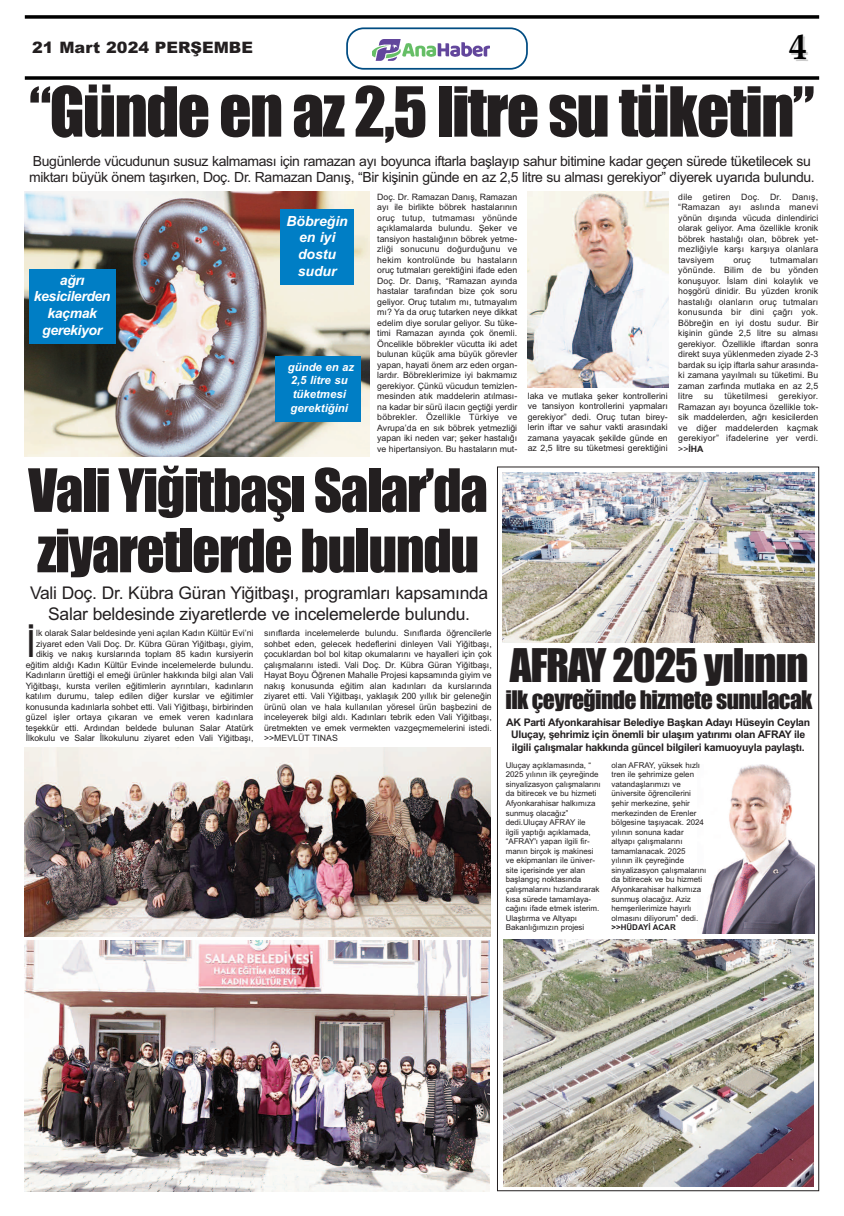
<style>
.page{position:relative;width:844px;height:1216px;background:#fff}
.page>*{position:absolute;margin:0;border:0;box-sizing:border-box;transform-origin:0 0}
.t1{font:63.7px "Impact";letter-spacing:-.025em;color:#231f20}
.t2{font:55.12px/60.4px "Impact";letter-spacing:-.025em;color:#231f20}
.t3{font:42.88px "Impact";letter-spacing:-.025em;color:#231f20}
.t4{font:37.54px "Arial";color:#231f20}
.t5{font:700 36.57px "Palatino";color:#000}
.t6{font:23.62px "Impact";letter-spacing:-.025em;color:#231f20}
.t7{font:17.5px/21px "Arial";letter-spacing:-.015em;color:#231f20;text-align:center}
.t8{font:900 15.75px "Arial";color:#231f20}
.t9{font:14px/16.8px "Arial";letter-spacing:-.03em;color:#231f20}
.t10{font:italic 700 14px/16.8px "Arial";letter-spacing:-.03em;color:#fff;text-align:center}
.t11{font:italic 700 14px/16.8px "Arial";color:#fff;text-align:center}
.t12{font:italic 700 11.38px/13.7px "Arial";color:#fff}
.t13{font:700 10.5px/12.6px "Arial";letter-spacing:-.03em;color:#231f20;text-align:center}
.t14{font:8.75px/10.5px "Arial";color:#231f20;text-align:justify}
.t15{font:7.96px/9.5px "Arial";color:#231f20}
.t16{font:700 7.96px "Arial";color:#231f20}
.s1{font-weight:700}
</style>
<div class="page">
<svg style="left:25px;top:15px;width:794px;height:4px;background:#1f1f1f"></svg>
<svg style="left:25px;top:76px;width:794px;height:4px;background:#1f1f1f"></svg>
<svg style="left:346px;top:27px;width:181px;height:43px"></svg>
<img style="left:373px;top:36px;width:116px;height:26px">
<img style="left:25px;top:192px;width:344px;height:264px">
<img style="left:527px;top:192px;width:141px;height:196px">
<div style="left:280px;top:209px;width:73px;height:75px;background:#007ec5"></div>
<div style="left:275px;top:356px;width:85px;height:66px;background:#007ec5"></div>
<div style="left:29px;top:268px;width:87px;height:75px;background:#007ec5"></div>
<img style="left:25px;top:747px;width:465px;height:189px">
<img style="left:502px;top:472px;width:312px;height:170px">
<img style="left:701px;top:764px;width:113px;height:169px">
<img style="left:25px;top:940px;width:465px;height:251px">
<img style="left:503px;top:939px;width:310px;height:247px">
<h3 class="t8" style="left:32px;top:38px;width:222px">21 Mart 2024 PERŞEMBE</h3>
<h3 class="t5" style="left:788px;top:25px;width:20px">4</h3>
<h1 class="t1" style="left:29px;top:77px;width:786px">“Günde en az 2,5 litre su tüketin”</h1>
<p class="t9" style="left:29px;top:152px;width:787px">Bugünlerde vücudunun susuz kalmaması için ramazan ayı boyunca iftarla başlayıp sahur bitimine kadar geçen sürede tüketilecek su miktarı büyük önem taşırken, Doç. Dr. Ramazan Danış, “Bir kişinin günde en az 2,5 litre su alması gerekiyor” diyerek uyarıda bulundu.</p>
<p class="t14" style="left:377px;top:191px;width:141px">Doç. Dr. Ramazan Danış, Ramazan ayı ile birlikte böbrek hastalarının oruç tutup, tutmaması yönünde açıklamalarda bulundu. Şeker ve tansiyon hastalığının böbrek yetme&shy;zliği sonucunu doğurduğunu ve hekim kontrolünde bu hastaların oruç tutmaları gerektiğini ifade eden Doç. Dr. Danış, “Ramazan ayında hastalar tarafından bize çok soru geliyor. Oruç tutalım mı, tutmayalım mı? Ya da oruç tutarken neye dikkat edelim diye sorular geliyor. Su tüke&shy;timi Ramazan ayında çok önemli.<br>Öncelikle böbrekler vücutta iki adet bulunan küçük ama büyük görevler yapan, hayati önem arz eden organ&shy;lardır. Böbreklerimize iyi bakmamız gerekiyor. Çünkü vücudun temizlen&shy;mesinden atık maddelerin atılması&shy;na kadar bir sürü ilacın geçtiği yerdir böbrekler. Özellikle Türkiye ve Avrupa’da en sık böbrek yetmezliği yapan iki neden var; şeker hastalığı ve hipertansiyon. Bu hastaların mut-</p>
<p class="t14" style="left:678px;top:191px;width:141px">dile getiren Doç. Dr. Danış, “Ramazan ayı aslında manevi yönün dışında vücuda dinlendirici olarak geliyor. Ama özellikle kronik böbrek hastalığı olan, böbrek yet&shy;mezliğiyle karşı karşıya olanlara tavsiyem</p>
<h3 class="t11" style="left:286px;top:212px;width:63px">Böbreğin en iyi dostu sudur</h3>
<p class="t14" style="left:678px;top:254px;width:141px;text-indent:92px">tutmamaları yönünde. Bilim de bu yönden konuşuyor. İslam dini kolaylık ve hoşgörü dinidir. Bu yüzden kronik hastalığı olanların oruç tutmaları konusunda bir dini çağrı yok.<br>Böbreğin en iyi dostu sudur. Bir kişinin günde 2,5 litre su alması gerekiyor. Özellikle iftardan sonra direkt suya yüklenmeden ziyade 2-3 bardak su içip iftarla sahur arasında&shy;ki zamana yayılmalı su tüketimi. Bu zaman zarfında mutlaka en az 2,5 litre su tüketilmesi gerekiyor.<br>Ramazan ayı boyunca özellikle tok&shy;sik maddelerden, ağrı kesicilerden ve diğer maddelerden kaçmak gerekiyor” ifadelerine yer verdi. &gt;&gt;<span class="s1">İHA</span></p>
<p class="t14" style="left:733px;top:254px;width:19px">oruç</p>
<h3 class="t10" style="left:34px;top:271px;width:78px">ağrı kesicilerden kaçmak gerekiyor</h3>
<h3 class="t12" style="left:288px;top:360px;width:68px">günde en az<br>2,5 litre su tüketmesi gerektiğini</h3>
<p class="t14" style="left:527px;top:390px;width:141px">laka ve mutlaka şeker kontrollerini ve tansiyon kontrollerini yapmaları gerekiyor” dedi. Oruç tutan birey&shy;lerin iftar ve sahur vakti arasındaki zamana yayacak şekilde günde en az 2,5 litre su tüketmesi gerektiğini</p>
<h2 class="t2" style="left:28px;top:462px;width:461px">Vali Yiğitbaşı Salar’da ziyaretlerde bulundu</h2>
<h3 class="t7" style="left:30px;top:582px;width:459px">Vali Doç. Dr. Kübra Güran Yiğitbaşı, programları kapsamında<br>Salar beldesinde ziyaretlerde ve incelemelerde bulundu.</h3>
<h3 class="t4" style="left:26px;top:622px;width:12px">İ</h3>
<p class="t14" style="left:26px;top:628px;width:229px;text-align:right">lk olarak Salar beldesinde yeni açılan Kadın Kültür Evi’ni ziyaret eden Vali Doç. Dr. Kübra Güran Yiğitbaşı, giyim, dikiş ve nakış kurslarında toplam 85 kadın kursiyerin eğitim aldığı Kadın Kültür Evinde incelemelerde bulundu.<br>Kadınların ürettiği el emeği ürünler hakkında bilgi alan Vali Yiğitbaşı, kursta verilen eğitimlerin ayrıntıları, kadınların katılım durumu, talep edilen diğer kurslar ve eğitimler konusunda kadınlarla sohbet etti. Vali Yiğitbaşı, birbirinden güzel işler ortaya çıkaran ve emek veren kadınlara teşekkür etti. Ardından beldede bulunan Salar Atatürk İlkokulu ve Salar İlkokulunu ziyaret eden Vali Yiğitbaşı,</p>
<p class="t14" style="left:264px;top:628px;width:229px">sınıflarda incelemelerde bulundu. Sınıflarda öğrencilerle sohbet eden, gelecek hedeflerini dinleyen Vali Yiğitbaşı, çocuklardan bol bol kitap okumalarını ve hayalleri için çok çalışmalarını istedi. Vali Doç. Dr. Kübra Güran Yiğitbaşı, Hayat Boyu Öğrenen Mahalle Projesi kapsamında giyim ve nakış konusunda eğitim alan kadınları da kurslarında ziyaret etti. Vali Yiğitbaşı, yaklaşık 200 yıllık bir geleneğin ürünü olan ve hala kullanılan yöresel ürün başbezini de inceleyerek bilgi aldı. Kadınları tebrik eden Vali Yiğitbaşı, üretmekten ve emek vermekten vazgeçmemelerini istedi. &gt;&gt;MEVLÜT TINAS</p>
<h3 class="t3" style="left:509px;top:642px;width:300px">AFRAY 2025 yılının</h3>
<h3 class="t6" style="left:505px;top:686px;width:308px">ilk çeyreğinde hizmete sunulacak</h3>
<p class="t13" style="left:506px;top:715px;width:305px">AK Parti Afyonkarahisar Belediye Başkan Adayı Hüseyin Ceylan<br>Uluçay, şehrimiz için önemli bir ulaşım yatırımı olan AFRAY ile ilgili çalışmalar hakkında güncel bilgileri kamuoyuyla paylaştı.</p>
<p class="t15" style="left:505px;top:760px;width:96px">Uluçay açıklamasında, “<br>2025 yılının ilk çeyreğinde sinyalizasyon çalışmalarını da bitirecek ve bu hizmeti<br>Afyonkarahisar halkımıza sunmuş olacağız” dedi.Uluçay AFRAY ile ilgili yaptığı açıklamada, “AFRAY'ı yapan ilgili fir&shy;manın birçok iş makinesi ve ekipmanları ile üniver&shy;site içerisinde yer alan başlangıç noktasında çalışmalarını hızlandırarak kısa sürede tamamlaya&shy;cağını ifade etmek isterim.<br>Ulaştırma ve Altyapı<br>Bakanlığımızın projesi</p>
<p class="t15" style="left:611px;top:760px;width:96px">olan AFRAY, yüksek hızlı tren ile şehrimize gelen vatandaşlarımızı ve üniversite öğrencilerini şehir merkezine, şehir merkezinden de Erenler bölgesine taşıyacak. 2024 yılının sonuna kadar altyapı çalışmalarını tamamlanacak. 2025 yılının ilk çeyreğinde sinyalizasyon çalışmalarını da bitirecek ve bu hizmeti<br>Afyonkarahisar halkımıza sunmuş olacağız. Aziz hemşerilerimize hayırlı olmasını diliyorum” dedi.</p>
<p class="t16" style="left:611px;top:922px;width:66px">&gt;&gt;HÜDAYİ ACAR</p>
</div>
